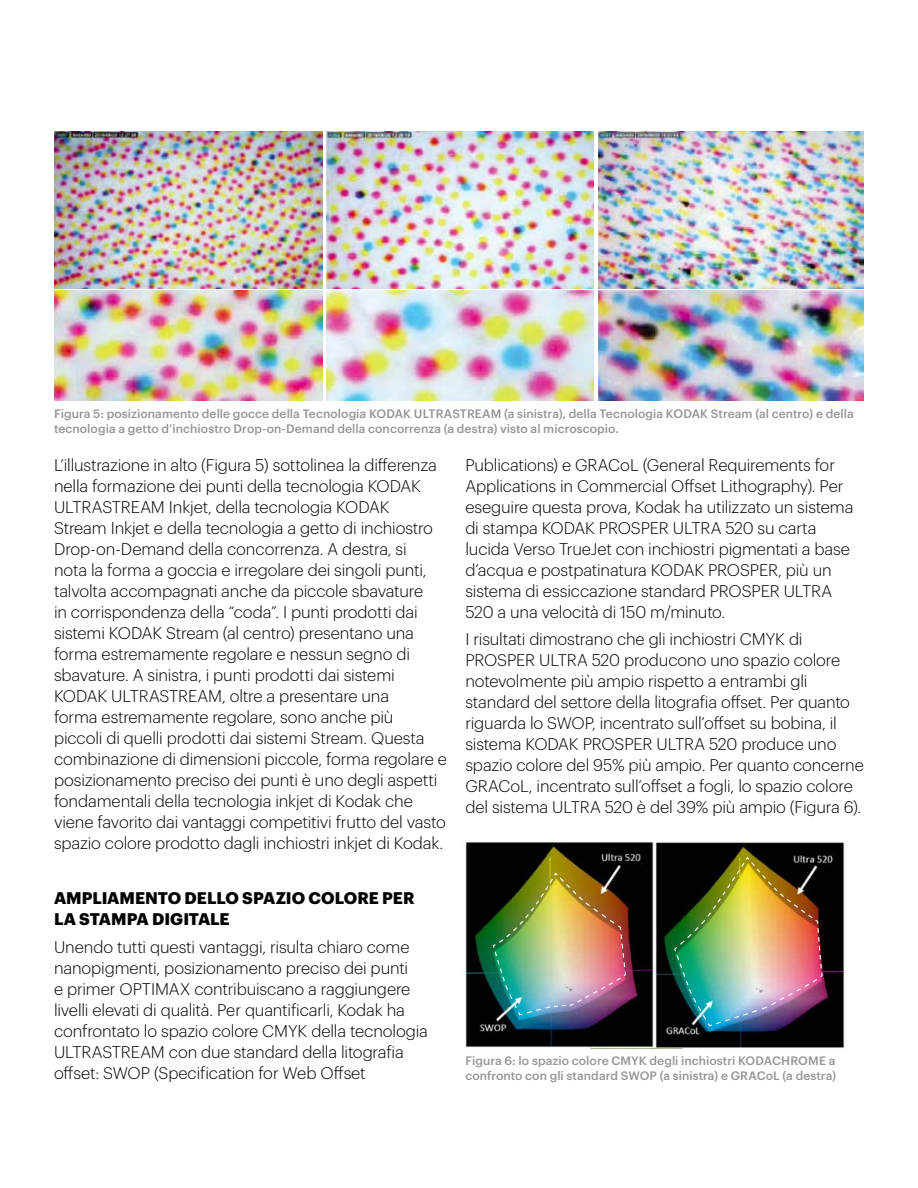
<style>
.page{position:relative;width:918px;height:1188px;background:#fff}
.page>*{position:absolute;margin:0;border:0;box-sizing:border-box;transform-origin:0 0}
.t1{font:300 16.5px/21px "Graphik";letter-spacing:-.01em;color:#000}
.t2{font:700 16.5px/21px "Graphik";letter-spacing:-.005em;color:#000}
.t3{font:500 12px/15px "Graphik";letter-spacing:.005em;color:#939598}
</style>
<div class="page">
<img style="left:462px;top:841px;width:386px;height:208px">
<img style="left:54px;top:132px;width:268px;height:156px">
<img style="left:327px;top:132px;width:267px;height:156px">
<img style="left:598px;top:132px;width:266px;height:156px">
<img style="left:54px;top:291px;width:268px;height:109px">
<img style="left:327px;top:291px;width:267px;height:109px">
<img style="left:598px;top:291px;width:266px;height:109px">
<img style="left:492px;top:873px;width:135px;height:143px">
<img style="left:674px;top:858px;width:150px;height:169px">
<p class="t3" style="left:54px;top:405px;width:801px">Figura 5: posizionamento delle gocce della Tecnologia KODAK ULTRASTREAM (a sinistra), della Tecnologia KODAK Stream (al centro) e della tecnologia a getto d’inchiostro Drop-on-Demand della concorrenza (a destra) visto al microscopio.</p>
<p class="t1" style="left:465px;top:453px;width:390px">Publications) e GRACoL (General Requirements for Applications in Commercial Offset Lithography). Per eseguire questa prova, Kodak ha utilizzato un sistema di stampa KODAK PROSPER ULTRA 520 su carta lucida Verso TrueJet con inchiostri pigmentati a base d’acqua e postpatinatura KODAK PROSPER, più un sistema di essiccazione standard PROSPER ULTRA 520 a una velocità di 150 m/minuto.</p>
<p class="t1" style="left:465px;top:628px;width:400px">I risultati dimostrano che gli inchiostri CMYK di PROSPER ULTRA 520 producono uno spazio colore notevolmente più ampio rispetto a entrambi gli standard del settore della litografia offset. Per quanto riguarda lo SWOP, incentrato sull’offset su bobina, il sistema KODAK PROSPER ULTRA 520 produce uno spazio colore del 95% più ampio. Per quanto concerne GRACoL, incentrato sull’offset a fogli, lo spazio colore del sistema ULTRA 520 è del 39% più ampio (Figura 6).</p>
<p class="t1" style="left:54px;top:453px;width:395px">L’illustrazione in alto (Figura 5) sottolinea la differenza nella formazione dei punti della tecnologia KODAK ULTRASTREAM Inkjet, della tecnologia KODAK<br>Stream Inkjet e della tecnologia a getto di inchiostro Drop-on-Demand della concorrenza. A destra, si<br>nota la forma a goccia e irregolare dei singoli punti, talvolta accompagnati anche da piccole sbavature<br>in corrispondenza della “coda”. I punti prodotti dai sistemi KODAK Stream (al centro) presentano una forma estremamente regolare e nessun segno di sbavature. A sinistra, i punti prodotti dai sistemi KODAK ULTRASTREAM, oltre a presentare una<br>forma estremamente regolare, sono anche più<br>piccoli di quelli prodotti dai sistemi Stream. Questa combinazione di dimensioni piccole, forma regolare e posizionamento preciso dei punti è uno degli aspetti fondamentali della tecnologia inkjet di Kodak che viene favorito dai vantaggi competitivi frutto del vasto spazio colore prodotto dagli inchiostri inkjet di Kodak.</p>
<p class="t2" style="left:54px;top:886px;width:362px">AMPLIAMENTO DELLO SPAZIO COLORE PER<br>LA STAMPA DIGITALE</p>
<p class="t1" style="left:54px;top:935px;width:375px">Unendo tutti questi vantaggi, risulta chiaro come nanopigmenti, posizionamento preciso dei punti<br>e primer OPTIMAX contribuiscano a raggiungere livelli elevati di qualità. Per quantificarli, Kodak ha confrontato lo spazio colore CMYK della tecnologia ULTRASTREAM con due standard della litografia offset: SWOP (Specification for Web Offset</p>
<p class="t3" style="left:465px;top:1052px;width:372px">Figura 6: lo spazio colore CMYK degli inchiostri KODACHROME a confronto con gli standard SWOP (a sinistra) e GRACoL (a destra)</p>
</div>
